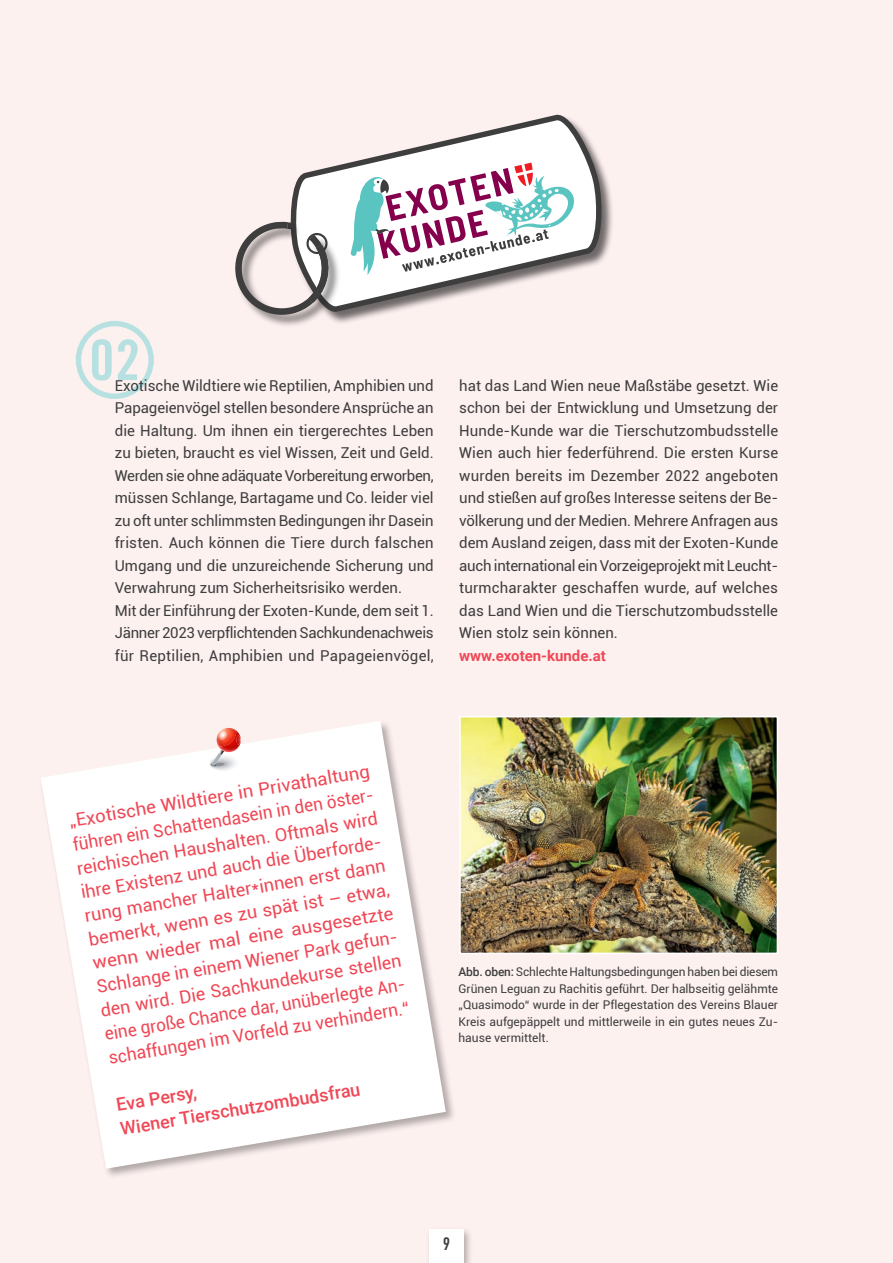
<style>
.page{position:relative;width:893px;height:1263px;background:#fdf1f0}
.page>*{position:absolute;margin:0;border:0;box-sizing:border-box;transform-origin:0 0}
.Absatzformat_3{font:18px/24px "Roboto";color:#ef4856;text-align:justify;scale:1.04 1}
.Absatzformat_3-2{font:18px/24px "Roboto";color:#ef4856;text-align:justify}
.Absatzformat_3-3{font:18px/24px "Roboto";color:#ef4856;scale:.96 1}
.Absatzformat_3-4{font:500 18px "Roboto";color:#ef4856}
.t1{font:18px "DIN Condensed";color:#3e3e3f}
.Absatzformat_2{font:15px/22.5px "Roboto";color:#3e3e3f;text-align:justify}
.Absatzformat_2-2{font:700 15px "Roboto";color:#ef4856}
.Absatzformat_2-3{font:12px/16.5px "Roboto";color:#3e3e3f;text-align:justify}
.s1{font-weight:500}
</style>
<div class="page">
<div style="left:426px;top:1226px;width:47px;height:37px;background:#231f20;opacity:.35"></div>
<div style="left:429px;top:1229px;width:34px;height:34px;background:#fff"></div>
<svg style="left:41px;top:721px;width:405px;height:448px;fill:#fff"></svg>
<svg style="left:209px;top:728px;width:32px;height:44px"></svg>
<img style="left:462px;top:719px;width:313px;height:232px">
<div style="left:459px;top:716px;width:319px;height:238px;border:2px solid #fff"></div>
<div style="left:291px;top:115px;width:324px;height:210px;background:#231f20;opacity:.65"></div>
<svg style="left:290px;top:115px;width:317px;height:197px"></svg>
<div style="left:235px;top:222px;width:106px;height:106px;background:#231f20;opacity:.55"></div>
<svg style="left:235px;top:218px;width:94px;height:98px"></svg>
<svg style="left:350px;top:163px;width:227px;height:112px"></svg>
<div style="left:76px;top:321px;width:78px;height:78px;border:5px solid #b7e1e1;border-radius:50%"></div>
<svg style="left:92px;top:339px;width:46px;height:42px"></svg>
<p class="Absatzformat_2" style="left:115px;top:374px;width:320px">Exotische Wildtiere wie Reptilien, Amphibien und Papageienvögel stellen besondere Ansprüche an die Haltung. Um ihnen ein tiergerechtes Leben zu bieten, braucht es viel Wissen, Zeit und Geld.<br>Werden sie ohne adäquate Vorbereitung erworben, müssen Schlange, Bartagame und Co. leider viel zu oft unter schlimmsten Bedingungen ihr Dasein fristen. Auch können die Tiere durch falschen Umgang und die unzureichende Sicherung und Verwahrung zum Sicherheitsrisiko werden.</p>
<p class="Absatzformat_2" style="left:115px;top:599px;width:320px">Mit der Einführung der Exoten-Kunde, dem seit 1.<br>Jänner 2023 verpflichtenden Sachkundenachweis für Reptilien, Amphibien und Papageienvögel,</p>
<p class="Absatzformat_2" style="left:459px;top:374px;width:320px">hat das Land Wien neue Maßstäbe gesetzt. Wie schon bei der Entwicklung und Umsetzung der Hunde-Kunde war die Tierschutzombudsstelle Wien auch hier federführend. Die ersten Kurse wurden bereits im Dezember 2022 angeboten und stießen auf großes Interesse seitens der Be&shy;völkerung und der Medien. Mehrere Anfragen aus dem Ausland zeigen, dass mit der Exoten-Kunde auch international ein Vorzeigeprojekt mit Leucht&shy;turmcharakter geschaffen wurde, auf welches das Land Wien und die Tierschutzombudsstelle Wien stolz sein können.</p>
<p class="Absatzformat_2-2" style="left:459px;top:645px;width:148px">www.exoten-kunde.at</p>
<p class="Absatzformat_3" style="left:66px;top:810px;width:296px;rotate:-10deg">„Exotische Wildtiere in Privathaltung führen ein Schattendasein in den öster&shy;reichischen Haushalten. Oftmals wird ihre Existenz und auch die Überforde&shy;rung mancher Halter*innen erst dann</p>
<p class="Absatzformat_3-2" style="left:87px;top:925px;width:308px;rotate:-9deg">bemerkt, wenn es zu spät ist – etwa, wenn wieder mal eine ausgesetzte Schlange in einem Wiener Park gefun&shy;den wird. Die Sachkundekurse stellen</p>
<p class="Absatzformat_3-3" style="left:102px;top:1023px;width:320px;rotate:-10deg">eine große Chance dar, unüberlegte An&shy;schaffungen im Vorfeld zu verhindern.“</p>
<p class="Absatzformat_3-4" style="left:114px;top:1093px;width:82px;rotate:-10deg">Eva Persy,</p>
<p class="Absatzformat_3-4" style="left:118px;top:1117px;width:244px;rotate:-10deg">Wiener Tierschutzombudsfrau</p>
<p class="Absatzformat_2-3" style="left:458px;top:963px;width:321px"><span class="s1">Abb. oben:</span> Schlechte Haltungsbedingungen haben bei diesem Grünen Leguan zu Rachitis geführt. Der halbseitig gelähmte „Quasimodo“ wurde in der Pflegestation des Vereins Blauer Kreis aufgepäppelt und mittlerweile in ein gutes neues Zu&shy;hause vermittelt.</p>
<p class="t1" style="left:443px;top:1233px;width:9px">9</p>
</div>
